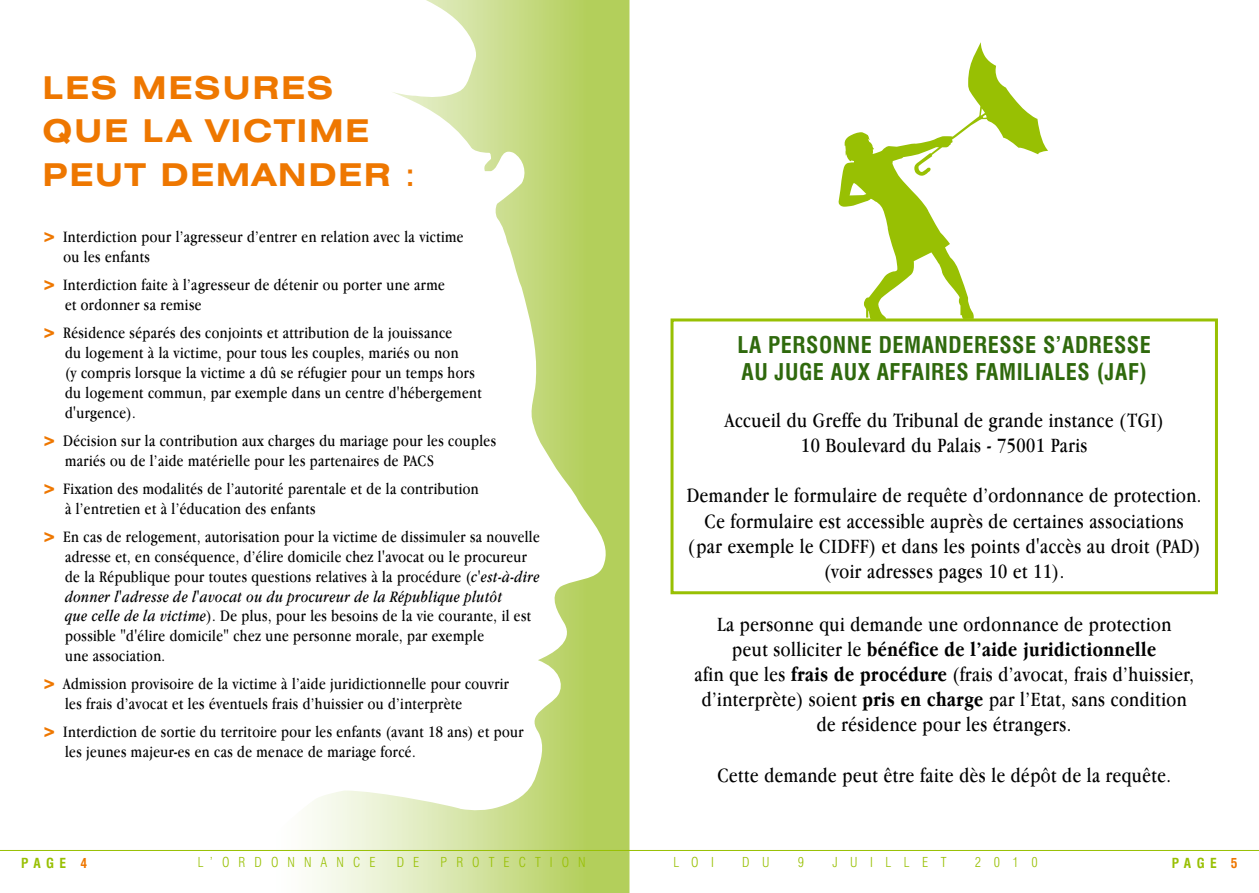
<style>
.page{position:relative;width:1259px;height:893px;background:#fff}
.page>*{position:absolute;margin:0;border:0;box-sizing:border-box;transform-origin:0 0}
.t1{font:700 expanded 31.5px/43.5px "Swiss 721 BT";letter-spacing:.05em;color:#e70}
.t2{font:700 condensed 22.5px/27px "Swiss 721 BT";letter-spacing:.025em;color:#2f690d}
.t3{font:21px/25.2px "Apple Garamond";letter-spacing:.025em;color:#000;text-align:center}
.t4{font:16.5px/19.8px "Apple Garamond";letter-spacing:.025em;color:#000}
.t5{font:300 condensed 13.5px "Swiss 721 BT";letter-spacing:.67em;color:#98c003}
.t6{font:700 condensed 13.5px "Swiss 721 BT";letter-spacing:.4em;color:#98c003}
.t7{font:300 condensed 13.5px "Swiss 721 BT";letter-spacing:.93em;color:#98c003}
.s1{font-weight:500;font-stretch:normal}
.s2{font-family:"Swiss 721 BT Black No 2";color:#e70}
.s3{font-style:italic}
.s4{font-weight:700}
.s5{color:#e70}
</style>
<div class="page">
<svg style="left:287px;top:0;width:342px;height:893px"></svg>
<div style="left:670px;top:318px;width:548px;height:276px;border:3px solid #98c003"></div>
<svg style="left:838px;top:43px;width:210px;height:278px"></svg>
<hr style="left:0;top:850px;width:1259px;height:1px;background:#98c003">
<h1 class="t1" style="left:43px;top:66px;width:374px">LES MESURES<br>QUE LA VICTIME<br>PEUT DEMANDER <span class="s1">:</span></h1>
<p class="t4" style="left:64px;top:227px;width:401px;text-indent:-21px"><span class="s2">&gt;</span> Interdiction pour l’agresseur d’entrer en relation avec la victime ou les enfants</p>
<p class="t4" style="left:65px;top:275px;width:381px;text-indent:-23px"><span class="s2">&gt;</span> Interdiction faite à l’agresseur de détenir ou porter une arme et ordonner sa remise</p>
<p class="t4" style="left:65px;top:323px;width:418px;text-indent:-23px"><span class="s2">&gt;</span> Résidence séparés des conjoints et attribution de la jouissance<br>du logement à la victime, pour tous les couples, mariés ou non<br>(y compris lorsque la victime a dû se réfugier pour un temps hors du logement commun, par exemple dans un centre d'hébergement d'urgence).</p>
<p class="t4" style="left:65px;top:430px;width:432px;text-indent:-23px"><span class="s2">&gt;</span> Décision sur la contribution aux charges du mariage pour les couples mariés ou de l’aide matérielle pour les partenaires de PACS</p>
<p class="t4" style="left:65px;top:479px;width:415px;text-indent:-23px"><span class="s2">&gt;</span> Fixation des modalités de l’autorité parentale et de la contribution à l’entretien et à l’éducation des enfants</p>
<p class="t4" style="left:65px;top:527px;width:476px;text-indent:-23px"><span class="s2">&gt;</span> En cas de relogement, autorisation pour la victime de dissimuler sa nouvelle adresse et, en conséquence, d’élire domicile chez l'avocat ou le procureur de la République pour toutes questions relatives à la procédure (<span class="s3">c'est-à-dire donner l'adresse de l'avocat ou du procureur de la République plutôt<br>que celle de la victime</span>). De plus, pour les besoins de la vie courante, il est possible "d'élire domicile" chez une personne morale, par exemple<br>une association.</p>
<p class="t4" style="left:65px;top:674px;width:445px;text-indent:-23px"><span class="s2">&gt;</span> Admission provisoire de la victime à l’aide juridictionnelle pour couvrir les frais d’avocat et les éventuels frais d’huissier ou d’interprète</p>
<p class="t4" style="left:65px;top:722px;width:460px;text-indent:-23px"><span class="s2">&gt;</span> Interdiction de sortie du territoire pour les enfants (avant 18 ans) et pour les jeunes majeur-es en cas de menace de mariage forcé.</p>
<h2 class="t2" style="left:737px;top:331px;width:415px">LA PERSONNE DEMANDERESSE S’ADRESSE<br>AU JUGE AUX AFFAIRES FAMILIALES (JAF)</h2>
<p class="t3" style="left:725px;top:407px;width:440px">Accueil du Greffe du Tribunal de grande instance (TGI)<br>10 Boulevard du Palais - 75001 Paris</p>
<p class="t3" style="left:687px;top:483px;width:516px">Demander le formulaire de requête d’ordonnance de protection.<br>Ce formulaire est accessible auprès de certaines associations (par exemple le CIDFF) et dans les points d'accès au droit (PAD) (voir adresses pages 10 et 11).</p>
<p class="t3" style="left:694px;top:611px;width:501px">La personne qui demande une ordonnance de protection<br>peut solliciter le <span class="s4">bénéfice de l’aide juridictionnelle<br></span>afin que les <span class="s4">frais de procédure</span> (frais d’avocat, frais d’huissier, d’interprète) soient <span class="s4">pris en charge</span> par l’Etat, sans condition de résidence pour les étrangers.</p>
<p class="t3" style="left:717px;top:762px;width:455px">Cette demande peut être faite dès le dépôt de la requête.</p>
<p class="t6" style="left:21px;top:855px;width:67px">PAGE <span class="s5">4</span></p>
<p class="t5" style="left:198px;top:854px;width:179px">L’ORDONNANCE</p>
<p class="t5" style="left:397px;top:854px;width:24px">D E</p>
<p class="t5" style="left:440px;top:854px;width:147px">PROTECTION</p>
<p class="t5" style="left:673px;top:854px;width:42px">LOI</p>
<p class="t5" style="left:742px;top:854px;width:29px">D U</p>
<p class="t5" style="left:798px;top:854px;width:8px">9</p>
<p class="t7" style="left:832px;top:854px;width:116px">JUILLET</p>
<p class="t5" style="left:975px;top:854px;width:64px">2010</p>
<p class="t6" style="left:1171px;top:855px;width:67px">PAGE <span class="s5">5</span></p>
</div>
